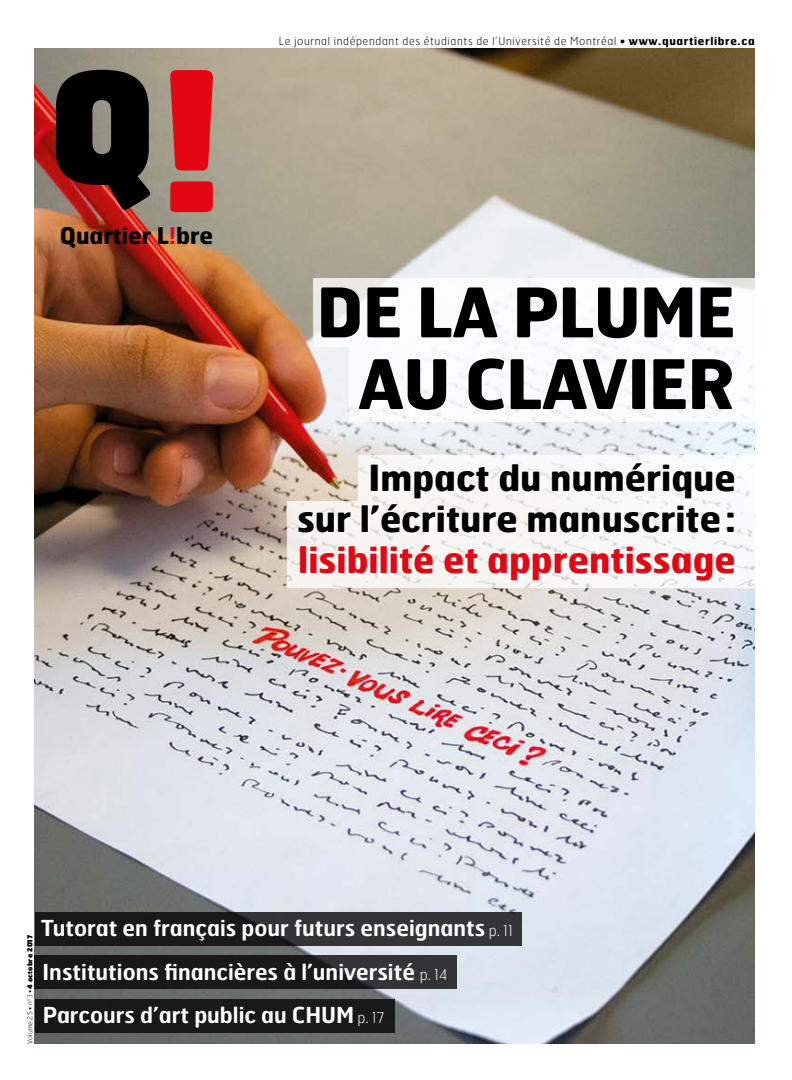
<style>
.page{position:relative;width:792px;height:1080px;background:#fff}
.page>*{position:absolute;margin:0;border:0;box-sizing:border-box;transform-origin:0 0}
.t1{font:900 194px "Hermes FB";color:#e30613}
.t2{font:900 152.5px "Hermes FB";color:#000}
.t3{font:700 68.1px/71.7px "Hermes FB";letter-spacing:-.02em;color:#000;text-align:right}
.t4{font:700 36px/41px "Hermes FB";color:#000;text-align:right}
.t5{font:700 36px "Hermes FB";color:#e30613}
.t6{font:700 23px "Hermes FB";letter-spacing:-.005em;color:#000}
.t7{font:600 22px/44.2px "Hermes FB";color:#fff}
.t8{font:100 11px "Hermes FB";letter-spacing:.06em;color:#000}
.t9{font:900 7px "Hermes FB";letter-spacing:.01em;color:#000}
.s1{color:#e30613}
.s2{font-weight:700}
.s3{font-weight:100}
.s4{font-weight:100;font-size:15px}
</style>
<div class="page">
<img style="left:35px;top:49px;width:720px;height:995px">
<div style="left:313px;top:279px;width:443px;height:68px;background:#fff"></div>
<div style="left:349px;top:347px;width:443px;height:74px;background:#fff"></div>
<svg style="left:287px;top:501px;width:468px;height:87px"></svg>
<div style="left:359px;top:455px;width:415px;height:46px;background:#fff"></div>
<div style="left:35px;top:999px;width:360px;height:34px;background:#181818"></div>
<svg style="left:35px;top:912px;width:487px;height:34px;background:#262728"></svg>
<svg style="left:35px;top:956px;width:422px;height:33px;background:#1f2020"></svg>
<svg style="left:295px;top:461px;width:446px;height:127px"></svg>
<h2 class="t2" style="left:48px;top:24px;width:111px">Q</h2>
<p class="t6" style="left:60px;top:220px;width:155px">Quartier L<span class="s1">!</span>bre</p>
<h1 class="t1" style="left:156px;top:10px;width:71px">!</h1>
<p class="t8" style="left:279px;top:34px;width:478px">Le journal indépendant des étudiants de l’Université de Montréal <span class="s2">• www.quartierlibre.ca</span></p>
<h3 class="t3" style="left:316px;top:274px;width:421px">DE LA PLUME<br>AU CLAVIER</h3>
<h3 class="t4" style="left:297px;top:456px;width:440px">Impact du numérique<br>sur l’écriture manuscrite:</h3>
<h3 class="t5" style="left:298px;top:537px;width:439px">lisibilité et apprentissage</h3>
<p class="t9" style="left:25px;top:1044px;width:111px;rotate:-90deg"><span class="s3">Volume</span> <span class="s3">25</span> <span class="s3">• n</span><sup>o</sup> <span class="s3">3 •</span>4 octobre 2017</p>
<p class="t7" style="left:41px;top:905px;width:474px">Tutorat en français pour futurs enseignants <span class="s4">p. 11<br></span>Institutions financières à l’université <span class="s4">p. 14</span></p>
<p class="t7" style="left:43px;top:992px;width:344px">Parcours d’art public au CHUM <span class="s4">p. 17</span></p>
</div>
